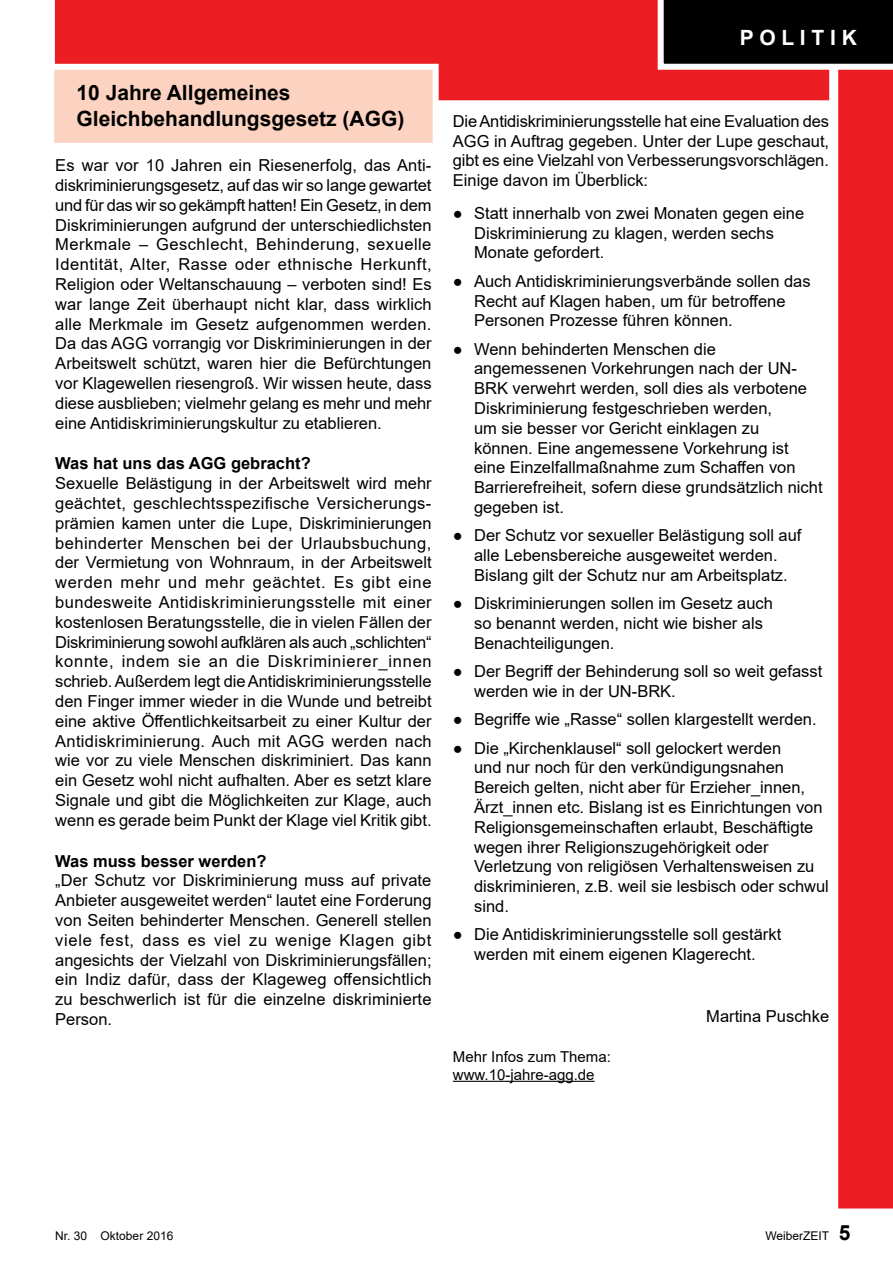
<style>
.page{position:relative;width:893px;height:1263px;background:#fff}
.page>*{position:absolute;margin:0;border:0;box-sizing:border-box;transform-origin:0 0}
.t1{font:700 21px/25.5px "Arial";color:#000}
.t2{font:700 21px "Arial";color:#fff}
.t3{font:16.5px/19.8px "Arial";color:#000}
.t4{font:700 16.5px "Arial";color:#000}
.t5{font:15px/18px "Arial";color:#000}
.t6{font:12px "Arial";color:#000}
</style>
<div class="page">
<div style="left:54px;top:0;width:775px;height:101px;background:#ed1d24"></div>
<svg style="left:829px;top:70px;width:64px;height:1139px"></svg>
<svg style="left:658px;top:0;width:235px;height:70px;background:#1c1b1b"></svg>
<hr style="left:453px;top:1081px;width:142px;height:1px;background:#000">
<div style="left:48px;top:64px;width:391px;height:85px;background:#fcd3c1;border:6px solid #fff"></div>
<h1 class="t1" style="left:77px;top:80px;width:329px">10 Jahre Allgemeines<br>Gleichbehandlungsgesetz (AGG)</h1>
<p class="t3" style="left:55px;top:155px;width:378px;text-align:justify">Es war vor 10 Jahren ein Riesenerfolg, das Anti&shy;diskriminierungsgesetz, auf das wir so lange gewartet und für das wir so gekämpft hatten! Ein Gesetz, in dem Diskriminierungen aufgrund der unterschiedlichsten Merkmale – Geschlecht, Behinderung, sexuelle Identität, Alter, Rasse oder ethnische Herkunft, Religion oder Weltanschauung – verboten sind! Es war lange Zeit überhaupt nicht klar, dass wirklich alle Merkmale im Gesetz aufgenommen werden.<br>Da das AGG vorrangig vor Diskriminierungen in der Arbeitswelt schützt, waren hier die Befürchtungen vor Klagewellen riesengroß. Wir wissen heute, dass diese ausblieben; vielmehr gelang es mehr und mehr eine Antidiskriminierungskultur zu etablieren.</p>
<h2 class="t4" style="left:55px;top:452px;width:257px">Was hat uns das AGG gebracht?</h2>
<p class="t3" style="left:55px;top:473px;width:378px;text-align:justify">Sexuelle Belästigung in der Arbeitswelt wird mehr geächtet, geschlechtsspezifische Versicherungs&shy;prämien kamen unter die Lupe, Diskriminierungen behinderter Menschen bei der Urlaubsbuchung, der Vermietung von Wohnraum, in der Arbeitswelt werden mehr und mehr geächtet. Es gibt eine bundesweite Antidiskriminierungsstelle mit einer kostenlosen Beratungsstelle, die in vielen Fällen der Diskriminierung sowohl aufklären als auch „schlichten“ konnte, indem sie an die Diskriminierer_innen schrieb. Außerdem legt die Antidiskriminierungsstelle den Finger immer wieder in die Wunde und betreibt eine aktive Öffentlichkeitsarbeit zu einer Kultur der Antidiskriminierung. Auch mit AGG werden nach wie vor zu viele Menschen diskriminiert. Das kann ein Gesetz wohl nicht aufhalten. Aber es setzt klare Signale und gibt die Möglichkeiten zur Klage, auch wenn es gerade beim Punkt der Klage viel Kritik gibt.</p>
<h2 class="t4" style="left:55px;top:849px;width:213px">Was muss besser werden?</h2>
<p class="t3" style="left:55px;top:870px;width:378px;text-align:justify">„Der Schutz vor Diskriminierung muss auf private Anbieter ausgeweitet werden“ lautet eine Forderung von Seiten behinderter Menschen. Generell stellen viele fest, dass es viel zu wenige Klagen gibt angesichts der Vielzahl von Diskriminierungsfällen; ein Indiz dafür, dass der Klageweg offensichtlich zu beschwerlich ist für die einzelne diskriminierte Person.</p>
<p class="t2" style="left:740px;top:23px;width:119px">P O L I T I K</p>
<p class="t3" style="left:453px;top:111px;width:378px;text-align:justify">Die Antidiskriminierungsstelle hat eine Evaluation des AGG in Auftrag gegeben. Unter der Lupe geschaut, gibt es eine Vielzahl von Verbesserungsvorschlägen.<br>Einige davon im Überblick:</p>
<p class="t3" style="left:474px;top:203px;width:332px;text-indent:-21px">● Statt innerhalb von zwei Monaten gegen eine<br>Diskriminierung zu klagen, werden sechs<br>Monate gefordert.</p>
<p class="t3" style="left:474px;top:271px;width:338px;text-indent:-21px">● Auch Antidiskriminierungsverbände sollen das<br>Recht auf Klagen haben, um für betroffene<br>Personen Prozesse führen können.</p>
<p class="t3" style="left:474px;top:339px;width:350px;text-indent:-21px">● Wenn behinderten Menschen die angemessenen Vorkehrungen nach der UN-BRK verwehrt werden, soll dies als verbotene Diskriminierung festgeschrieben werden,<br>um sie besser vor Gericht einklagen zu<br>können. Eine angemessene Vorkehrung ist eine Einzelfallmaßnahme zum Schaffen von Barrierefreiheit, sofern diese grundsätzlich nicht gegeben ist.</p>
<p class="t3" style="left:453px;top:525px;width:350px;text-align:center">● Der Schutz vor sexueller Belästigung soll auf alle Lebensbereiche ausgeweitet werden.<br>Bislang gilt der Schutz nur am Arbeitsplatz.</p>
<p class="t3" style="left:474px;top:593px;width:300px;text-indent:-21px">● Diskriminierungen sollen im Gesetz auch so benannt werden, nicht wie bisher als<br>Benachteiligungen.</p>
<p class="t3" style="left:474px;top:661px;width:350px;text-indent:-21px">● Der Begriff der Behinderung soll so weit gefasst werden wie in der UN-BRK.</p>
<p class="t3" style="left:453px;top:709px;width:365px">● Begriffe wie „Rasse“ sollen klargestellt werden.</p>
<p class="t3" style="left:474px;top:738px;width:356px;text-indent:-21px">● Die „Kirchenklausel“ soll gelockert werden<br>und nur noch für den verkündigungsnahen Bereich gelten, nicht aber für Erzieher_innen, Ärzt_innen etc. Bislang ist es Einrichtungen von Religionsgemeinschaften erlaubt, Beschäftigte wegen ihrer Religionszugehörigkeit oder Verletzung von religiösen Verhaltensweisen zu diskriminieren, z.B. weil sie lesbisch oder schwul sind.</p>
<p class="t3" style="left:453px;top:924px;width:330px;text-align:center">● Die Antidiskriminierungsstelle soll gestärkt werden mit einem eigenen Klagerecht.</p>
<p class="t5" style="left:453px;top:1047px;width:160px">Mehr Infos zum Thema: www.10-jahre-agg.de</p>
<p class="t3" style="left:706px;top:1007px;width:124px">Martina Puschke</p>
<p class="t6" style="left:55px;top:1227px;width:120px">Nr. 30 Oktober 2016</p>
<p class="t6" style="left:765px;top:1227px;width:65px">WeiberZEIT</p>
<p class="t1" style="left:839px;top:1220px;width:13px">5</p>
</div>
